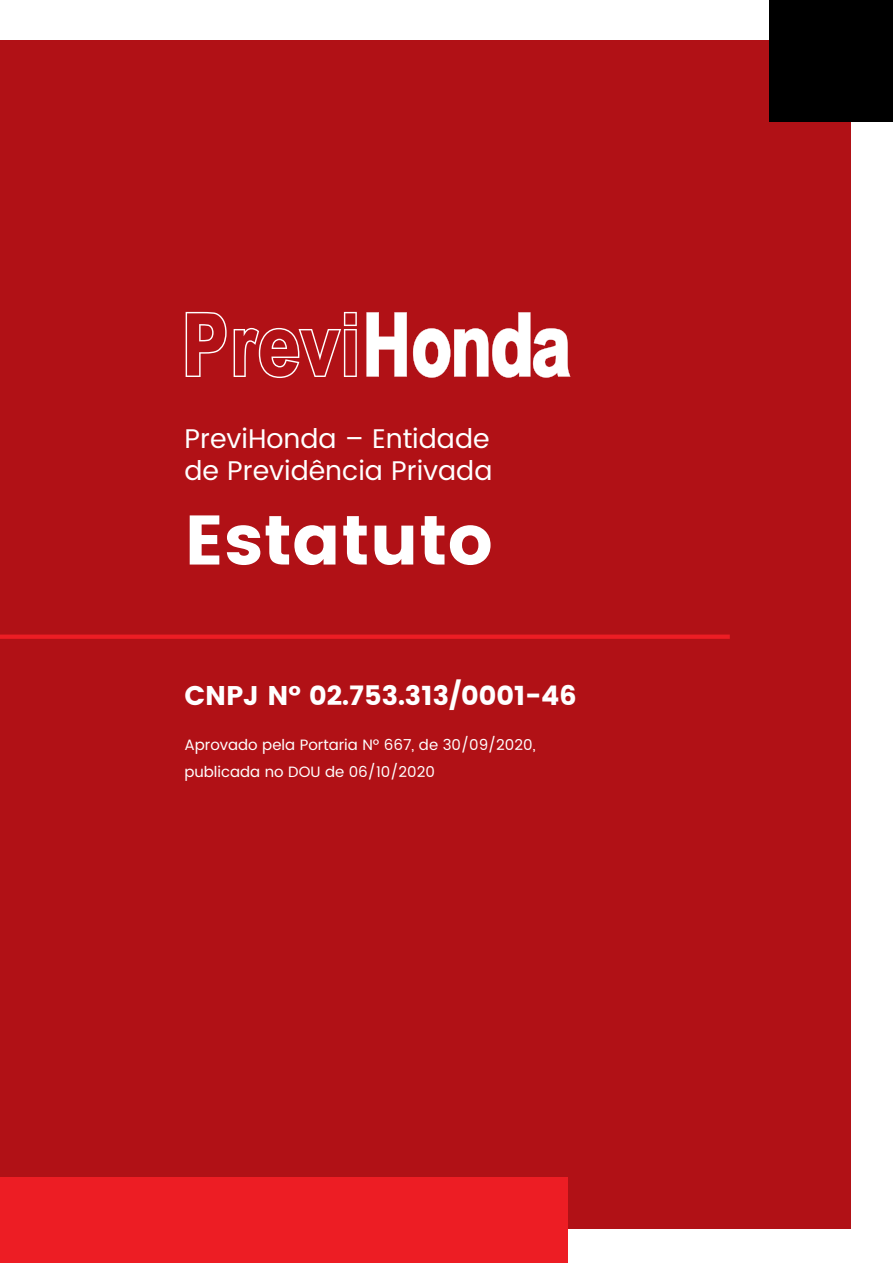
<style>
.page{position:relative;width:893px;height:1263px;background:#fff}
.page>*{position:absolute;margin:0;border:0;box-sizing:border-box;transform-origin:0 0}
.t1{font:69.75px "Poppins";color:#fff}
.t2{font:27px/32.4px "Poppins";color:#fff}
.t3{font:27px "Poppins";color:#fff}
.t4{font:15px/27px "Poppins";color:#fff}
</style>
<div class="page">
<div style="left:0;top:40px;width:850px;height:1189px;background:#b11116"></div>
<div style="left:0;top:1178px;width:567px;height:85px;background:#ed1d24"></div>
<hr style="left:0;top:635px;width:730px;height:4px;background:#ed1d24">
<div style="left:770px;top:0;width:123px;height:122px;background:#000"></div>
<svg style="left:366px;top:312px;width:41px;height:65px"></svg>
<svg style="left:413px;top:312px;width:157px;height:66px"></svg>
<svg style="left:186px;top:312px;width:171px;height:66px"></svg>
<h2 class="t2" style="left:184px;top:423px;width:310px">PreviHonda – Entidade de Previdência Privada</h2>
<h1 class="t1" style="left:184px;top:500px;width:310px">Estatuto</h1>
<h2 class="t3" style="left:184px;top:680px;width:394px">CNPJ Nº 02.753.313/0001-46</h2>
<p class="t4" style="left:184px;top:732px;width:353px">Aprovado pela Portaria Nº 667, de 30/09/2020, publicada no DOU de 06/10/2020</p>
</div>
